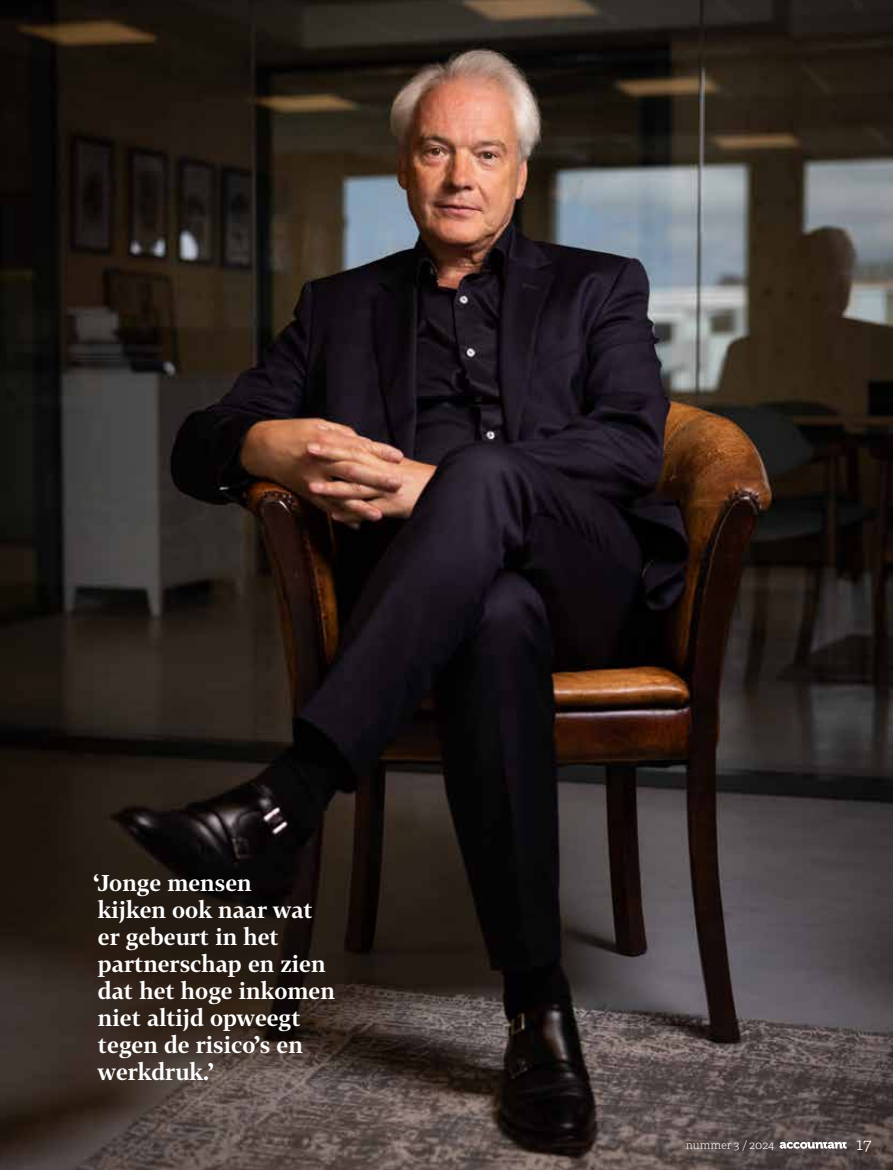
<style>
.page{position:relative;width:893px;height:1170px;background:#fff}
.page>*{position:absolute;margin:0;border:0;box-sizing:border-box;transform-origin:0 0}
.t1{font:700 22.5px/27px "Tabac G2";color:#fff}
.t2{font:300 18px "Tisa Pro";color:#fff}
.t3{font:300 12px "Tisa Pro";color:#fff}
</style>
<div class="page">
<img style="left:0;top:0;width:893px;height:1169px">
<svg style="left:780px;top:1141px;width:67px;height:7px"></svg>
<p class="t1" style="left:94px;top:868px;width:242px">‘Jonge mensen<br>kijken ook naar wat er gebeurt in het partnerschap en zien dat het hoge inkomen niet altijd opweegt tegen de risico’s en werkdruk.’</p>
<p class="t3" style="left:686px;top:1135px;width:90px">nummer 3 / 2024</p>
<p class="t2" style="left:856px;top:1130px;width:17px">17</p>
</div>
